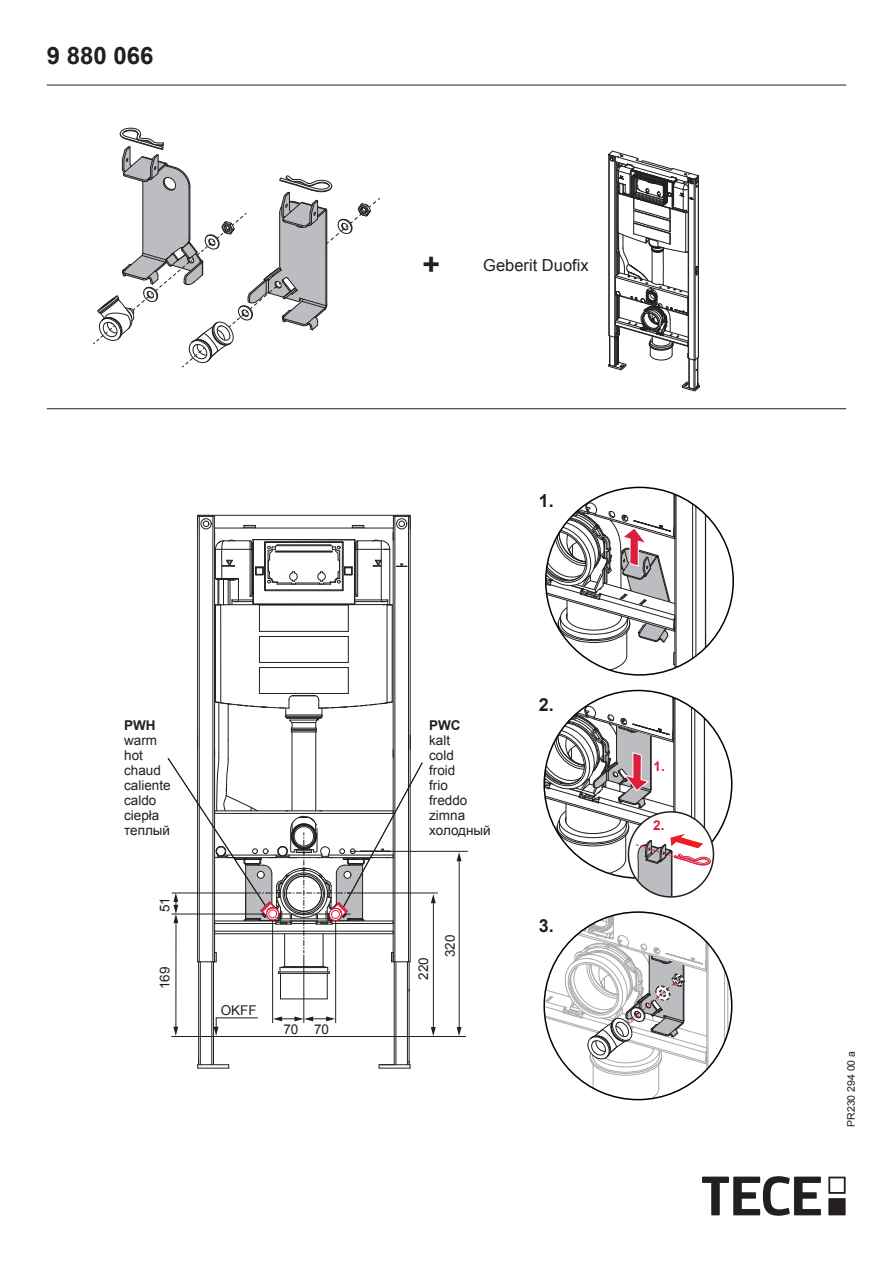
<style>
.page{position:relative;width:893px;height:1263px;background:#fff}
.page>*{position:absolute;margin:0;border:0;box-sizing:border-box;transform-origin:0 0}
.t1{font:700 30px "Arial";color:#231f20}
.t2{font:700 24px "Arial";color:#231f20}
.t3{font:700 18px "Arial";color:#231f20}
.t4{font:16.5px "Arial";color:#231f20}
.t5{font:13.5px/15px "Arial";color:#231f20}
.t6{font:700 13.5px "Arial";color:#231f20}
.t7{font:700 13.5px "Arial";color:#da1f3d}
.t8{font:10.5px "Arial";color:#231f20}
</style>
<div class="page">
<div style="left:828px;top:1198px;width:18px;height:17px;background:#231f20"></div>
<svg style="left:828px;top:1176px;width:18px;height:18px"></svg>
<hr style="left:47px;top:85px;width:799px;height:1px;background:#231f20">
<hr style="left:47px;top:408px;width:799px;height:1px;background:#231f20">
<svg style="left:199px;top:999px;width:210px;height:69px"></svg>
<svg style="left:252px;top:408px;width:104px;height:107px"></svg>
<hr style="left:198px;top:1068px;width:31px;height:1px;background:#231f20">
<hr style="left:198px;top:1064px;width:31px;height:1px;background:#231f20">
<hr style="left:213px;top:962px;width:1px;height:103px;background:#231f20">
<hr style="left:211px;top:962px;width:1px;height:103px;background:#231f20">
<hr style="left:200px;top:962px;width:1px;height:103px;background:#231f20">
<hr style="left:198px;top:962px;width:1px;height:103px;background:#231f20">
<hr style="left:379px;top:1068px;width:31px;height:1px;background:#231f20">
<hr style="left:380px;top:1064px;width:30px;height:1px;background:#231f20">
<svg style="left:379px;top:1064px;width:15px;height:4px"></svg>
<hr style="left:394px;top:962px;width:1px;height:103px;background:#231f20">
<hr style="left:407px;top:962px;width:1px;height:103px;background:#231f20">
<hr style="left:396px;top:962px;width:1px;height:103px;background:#231f20">
<hr style="left:409px;top:962px;width:1px;height:103px;background:#231f20">
<hr style="left:303px;top:955px;width:1px;height:68px;background:#231f20">
<hr style="left:335px;top:910px;width:1px;height:113px;background:#231f20">
<hr style="left:272px;top:910px;width:1px;height:113px;background:#231f20">
<hr style="left:176px;top:921px;width:1px;height:107px;background:#231f20">
<svg style="left:173px;top:1027px;width:5px;height:9px"></svg>
<hr style="left:171px;top:1036px;width:295px;height:1px;background:#231f20">
<svg style="left:273px;top:1016px;width:62px;height:5px"></svg>
<svg style="left:214px;top:1017px;width:44px;height:19px"></svg>
<hr style="left:347px;top:892px;width:91px;height:1px;background:#231f20">
<hr style="left:350px;top:851px;width:118px;height:1px;background:#231f20">
<hr style="left:433px;top:901px;width:1px;height:128px;background:#231f20">
<svg style="left:431px;top:1027px;width:5px;height:9px"></svg>
<svg style="left:431px;top:894px;width:5px;height:9px"></svg>
<hr style="left:459px;top:859px;width:1px;height:170px;background:#231f20">
<svg style="left:457px;top:1027px;width:4px;height:9px"></svg>
<svg style="left:457px;top:852px;width:4px;height:9px"></svg>
<svg style="left:93px;top:127px;width:287px;height:241px"></svg>
<svg style="left:544px;top:150px;width:277px;height:1066px"></svg>
<svg style="left:167px;top:515px;width:256px;height:484px"></svg>
<h2 class="t2" style="left:47px;top:39px;width:108px">9 880 066</h2>
<p class="t6" style="left:124px;top:716px;width:33px">PWH</p>
<p class="t5" style="left:124px;top:732px;width:48px">warm hot chaud caliente caldo ciepła теплый</p>
<p class="t5" style="left:157px;top:912px;width:17px;rotate:-90deg">51</p>
<p class="t5" style="left:157px;top:989px;width:24px;rotate:-90deg">169</p>
<p class="t5" style="left:221px;top:1002px;width:38px">OKFF</p>
<p class="t5" style="left:283px;top:1021px;width:47px">70 70</p>
<h1 class="t1" style="left:422px;top:245px;width:19px">+</h1>
<p class="t4" style="left:483px;top:255px;width:107px">Geberit Duofix</p>
<h3 class="t3" style="left:539px;top:489px;width:17px">1.</h3>
<p class="t6" style="left:429px;top:716px;width:33px">PWC</p>
<p class="t5" style="left:429px;top:732px;width:63px">kalt<br>cold<br>froid<br>frio<br>freddo zimna холодный</p>
<p class="t5" style="left:410px;top:957px;width:24px;line-height:26.7px;text-indent:-22px;rotate:-90deg">220<br>320</p>
<h3 class="t3" style="left:539px;top:692px;width:17px">2.</h3>
<h3 class="t3" style="left:539px;top:914px;width:17px">3.</h3>
<p class="t7" style="left:654px;top:758px;width:13px">1.</p>
<p class="t7" style="left:653px;top:817px;width:13px">2.</p>
<p class="t8" style="left:844px;top:1127px;width:77px;rotate:-90deg">PR230 294 00 a</p>
</div>
